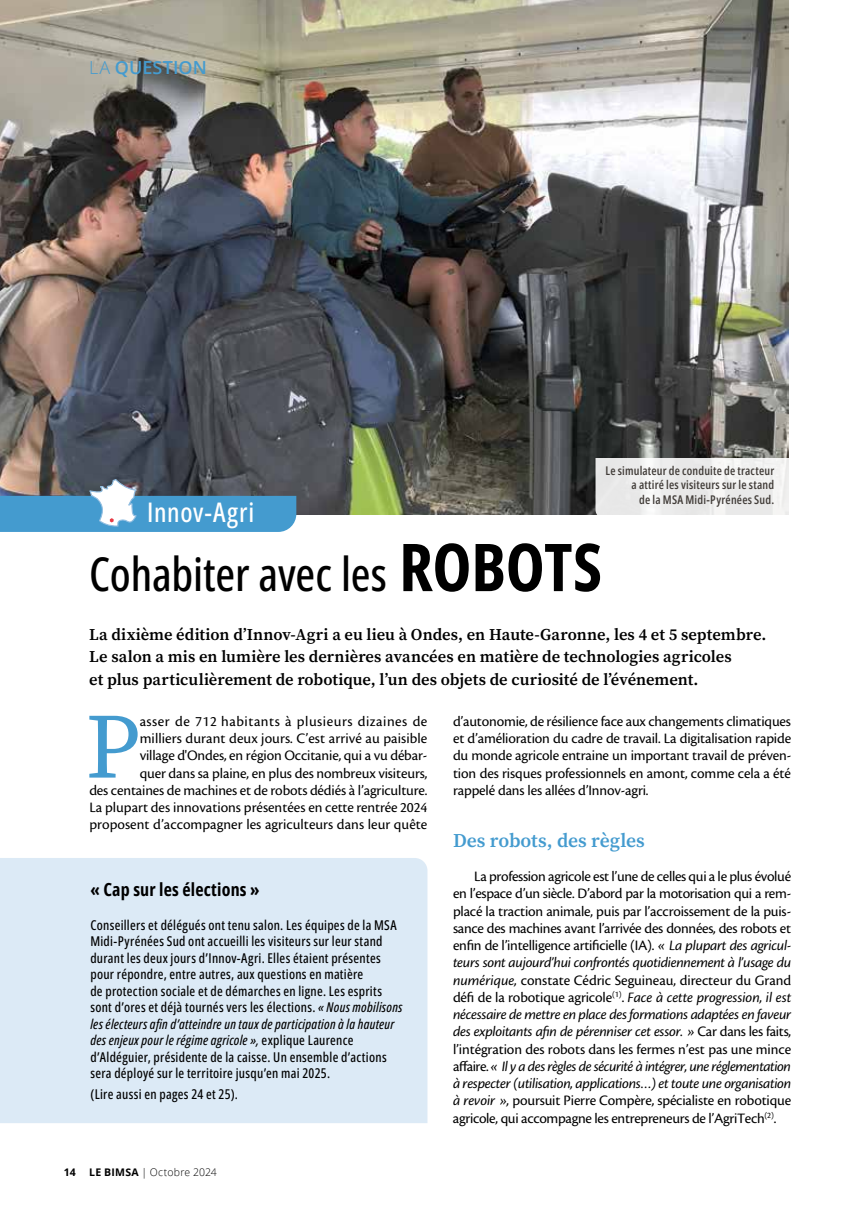
<style>
.page{position:relative;width:855px;height:1212px;background:#fff}
.page>*{position:absolute;margin:0;border:0;box-sizing:border-box;transform-origin:0 0}
.t1{font:92.25px "Source Serif 4";color:#449bcf}
.t2{font:500 46.5px "Open Sans Condensed";letter-spacing:-.005em;color:#000}
.t3{font:500 27px "Open Sans Condensed";letter-spacing:.025em;color:#fff}
.t4{font:600 19.5px "Source Serif 4";color:#449bcf}
.t5{font:700 18px "Open Sans Condensed";letter-spacing:.01em;color:#000}
.t6{font:600 18px "Open Sans";color:#449bcf}
.t7{font:600 16.5px/22.5px "Source Serif 4";color:#000}
.t8{font:15px/17.2px "Cronos Pro";letter-spacing:-.01em;color:#000;text-align:justify}
.t9{font:500 13.5px/16.5px "Open Sans Condensed";letter-spacing:.02em;color:#000}
.t10{font:600 12px/14.4px "Open Sans Condensed";letter-spacing:.015em;color:#413c38;text-align:right}
.t11{font:300 10.5px "Open Sans";letter-spacing:.01em;color:#000}
.t12{font:700 10.5px "Open Sans";color:#000}
.s1{font-weight:300}
.s2{font-weight:700;font-size:66px}
.s3{font-style:italic}
.s4{font-weight:700}
</style>
<div class="page">
<img style="left:0;top:0;width:788px;height:514px">
<svg style="left:595px;top:458px;width:194px;height:57px"></svg>
<div style="left:0;top:858px;width:427px;height:265px;background:#dceaf6"></div>
<svg style="left:0;top:478px;width:296px;height:54px;background:#5a8fb0"></svg>
<p class="t6" style="left:89px;top:55px;width:119px"><span class="s1">LA</span> QUESTION</p>
<p class="t10" style="left:605px;top:463px;width:170px">Le simulateur de conduite de tracteur a attiré les visiteurs sur le stand<br>de la MSA Midi-Pyrénées Sud.</p>
<h3 class="t3" style="left:147px;top:494px;width:109px">Innov-Agri</h3>
<h2 class="t2" style="left:89px;top:542px;width:514px">Cohabiter avec les <span class="s2">ROBOTS</span></h2>
<p class="t7" style="left:89px;top:622px;width:678px">La dixième édition d’Innov-Agri a eu lieu à Ondes, en Haute-Garonne, les 4 et 5 septembre.<br>Le salon a mis en lumière les dernières avancées en matière de technologies agricoles<br>et plus particulièrement de robotique, l’un des objets de curiosité de l’événement.</p>
<p class="t8" style="left:453px;top:712px;width:340px">d’autonomie, de résilience face aux changements climatiques et d’amélioration du cadre de travail. La digitalisation rapide du monde agricole entraine un important travail de préven&shy;tion des risques professionnels en amont, comme cela a été rappelé dans les allées d’Innov-agri.</p>
<h3 class="t4" style="left:453px;top:827px;width:193px">Des robots, des règles</h3>
<p class="t8" style="left:453px;top:868px;width:340px;text-indent:21px">La profession agricole est l’une de celles qui a le plus évolué en l’espace d’un siècle. D’abord par la motorisation qui a rem&shy;placé la traction animale, puis par l’accroissement de la puis&shy;sance des machines avant l’arrivée des données, des robots et enfin de l’intelligence artificielle (IA). <span class="s3">« La plupart des agricul&shy;teurs sont aujourd’hui confrontés quotidiennement à l’usage du numérique,</span> constate Cédric Seguineau, directeur du Grand défi de la robotique agricole<sup>(1)</sup>. <span class="s3">Face à cette progression, il est nécessaire de mettre en place des formations adaptées en faveur des exploitants afin de pérenniser cet essor. »</span> Car dans les faits, l’intégration des robots dans les fermes n’est pas une mince affaire. <span class="s3">« Il y a des règles de sécurité à intégrer, une réglementation à respecter (utilisation, applications…) et toute une organisation à revoir »,</span> poursuit Pierre Compère, spécialiste en robotique agricole, qui accompagne les entrepreneurs de l’AgriTech<sup>(2)</sup>.</p>
<p class="t8" style="left:89px;top:712px;width:339px;text-align:right">asser de 712 habitants à plusieurs dizaines de<br>milliers durant deux jours. C’est arrivé au paisible<br>village d'Ondes, en région Occitanie, qui a vu débar-<br>quer dans sa plaine, en plus des nombreux visiteurs,<br>des centaines de machines et de robots dédiés à l’agriculture.<br>La plupart des innovations présentées en cette rentrée 2024 proposent d’accompagner les agriculteurs dans leur quête</p>
<h1 class="t1" style="left:85px;top:685px;width:56px">P</h1>
<p class="t5" style="left:90px;top:876px;width:171px">« Cap sur les élections »</p>
<p class="t9" style="left:90px;top:916px;width:314px">Conseillers et délégués ont tenu salon. Les équipes de la MSA Midi-Pyrénées Sud ont accueilli les visiteurs sur leur stand durant les deux jours d’Innov-Agri. Elles étaient présentes pour répondre, entre autres, aux questions en matière<br>de protection sociale et de démarches en ligne. Les esprits sont d’ores et déjà tournés vers les élections. <span class="s3">« Nous mobilisons les électeurs afin d’atteindre un taux de participation à la hauteur des enjeux pour le régime agricole »,</span> explique Laurence d’Aldéguier, présidente de la caisse. Un ensemble d’actions sera déployé sur le territoire jusqu’en mai 2025.</p>
<p class="t9" style="left:90px;top:1085px;width:149px">(Lire aussi en pages 24 et 25).</p>
<p class="t12" style="left:64px;top:1165px;width:13px">14</p>
<p class="t11" style="left:89px;top:1165px;width:129px"><span class="s4">LE BIMSA</span> | Octobre 2024</p>
</div>
